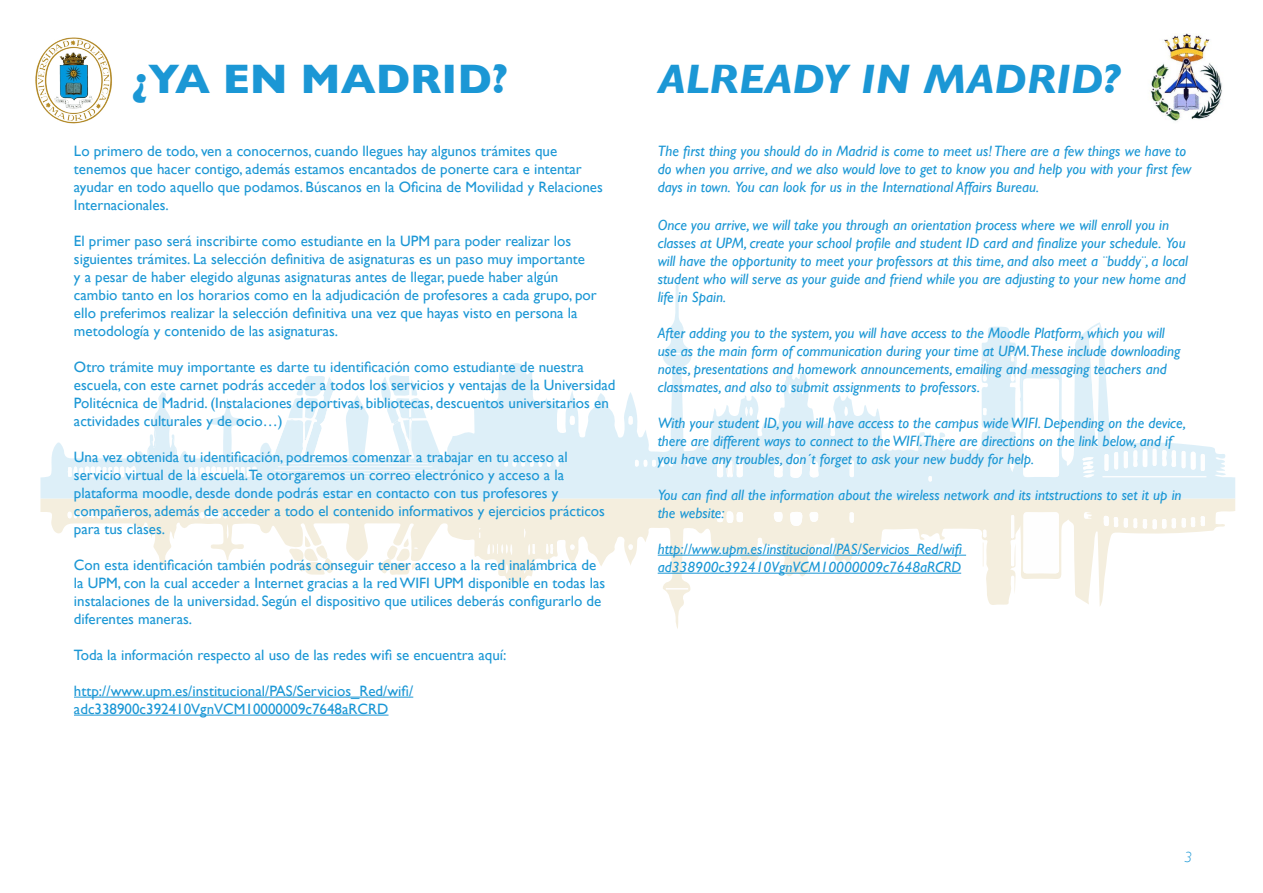
<style>
.page{position:relative;width:1263px;height:893px;background:#fff}
.page>*{position:absolute;margin:0;border:0;box-sizing:border-box;transform-origin:0 0}
.t1{font:italic 700 42px "Gill Sans";color:#1b97d5}
.t2{font:700 42px "Gill Sans";color:#1b97d5}
.t3{font:15px/18px "Gill Sans";color:#1b97d5}
.t4{font:italic 15px/18px "Gill Sans";color:#1b97d5}
.t5{font:italic 300 15px "Gill Sans";color:#1b97d5}
</style>
<div class="page">
<svg style="left:40px;top:285px;width:1195px;height:214px"></svg>
<svg style="left:40px;top:499px;width:1195px;height:130px"></svg>
<svg style="left:497px;top:380px;width:2px;height:17px"></svg>
<svg style="left:171px;top:434px;width:7px;height:23px"></svg>
<svg style="left:144px;top:429px;width:12px;height:32px"></svg>
<svg style="left:773px;top:454px;width:29px;height:25px"></svg>
<svg style="left:809px;top:461px;width:11px;height:17px"></svg>
<svg style="left:850px;top:460px;width:4px;height:17px"></svg>
<svg style="left:665px;top:353px;width:24px;height:1px"></svg>
<svg style="left:569px;top:416px;width:6px;height:9px"></svg>
<svg style="left:628px;top:416px;width:5px;height:9px"></svg>
<svg style="left:66px;top:465px;width:70px;height:13px"></svg>
<svg style="left:844px;top:406px;width:4px;height:10px"></svg>
<svg style="left:1082px;top:324px;width:124px;height:154px"></svg>
<svg style="left:634px;top:460px;width:39px;height:7px"></svg>
<svg style="left:504px;top:460px;width:56px;height:7px"></svg>
<svg style="left:686px;top:460px;width:13px;height:7px"></svg>
<svg style="left:982px;top:361px;width:6px;height:20px"></svg>
<svg style="left:928px;top:476px;width:4px;height:5px"></svg>
<svg style="left:982px;top:408px;width:5px;height:7px"></svg>
<svg style="left:786px;top:371px;width:18px;height:23px"></svg>
<svg style="left:745px;top:407px;width:8px;height:10px"></svg>
<svg style="left:1007px;top:341px;width:52px;height:136px"></svg>
<svg style="left:717px;top:459px;width:26px;height:18px"></svg>
<svg style="left:187px;top:466px;width:71px;height:12px"></svg>
<svg style="left:1023px;top:512px;width:36px;height:61px"></svg>
<svg style="left:789px;top:512px;width:14px;height:14px"></svg>
<svg style="left:1011px;top:515px;width:3px;height:23px"></svg>
<svg style="left:773px;top:511px;width:10px;height:11px"></svg>
<svg style="left:809px;top:512px;width:10px;height:10px"></svg>
<svg style="left:716px;top:511px;width:28px;height:12px"></svg>
<svg style="left:666px;top:588px;width:22px;height:1px"></svg>
<svg style="left:848px;top:512px;width:7px;height:11px"></svg>
<svg style="left:1103px;top:516px;width:103px;height:13px"></svg>
<svg style="left:982px;top:530px;width:5px;height:37px"></svg>
<svg style="left:545px;top:544px;width:9px;height:10px"></svg>
<svg style="left:523px;top:564px;width:3px;height:10px"></svg>
<svg style="left:505px;top:564px;width:3px;height:10px"></svg>
<svg style="left:528px;top:544px;width:8px;height:11px"></svg>
<svg style="left:487px;top:544px;width:26px;height:11px"></svg>
<svg style="left:524px;top:528px;width:2px;height:10px"></svg>
<svg style="left:235px;top:512px;width:16px;height:6px"></svg>
<svg style="left:188px;top:510px;width:41px;height:29px"></svg>
<svg style="left:68px;top:510px;width:68px;height:10px"></svg>
<svg style="left:628px;top:544px;width:5px;height:6px"></svg>
<svg style="left:570px;top:544px;width:5px;height:6px"></svg>
<svg style="left:788px;top:564px;width:4px;height:5px"></svg>
<svg style="left:380px;top:538px;width:38px;height:39px"></svg>
<svg style="left:288px;top:536px;width:47px;height:39px"></svg>
<svg style="left:270px;top:373px;width:174px;height:105px"></svg>
<hr style="left:74px;top:697px;width:339px;height:1px;background:#1b97d5">
<hr style="left:74px;top:715px;width:314px;height:1px;background:#1b97d5">
<hr style="left:658px;top:555px;width:308px;height:1px;background:#1b97d5">
<hr style="left:658px;top:573px;width:303px;height:1px;background:#1b97d5">
<img style="left:35px;top:37px;width:77px;height:87px">
<img style="left:1150px;top:33px;width:72px;height:88px">
<h1 class="t2" style="left:132px;top:46px;width:378px">¿YA EN MADRID?</h1>
<h1 class="t1" style="left:658px;top:55px;width:465px">ALREADY IN MADRID?</h1>
<p class="t3" style="left:74px;top:142px;width:530px">Lo primero de todo, ven a conocernos, cuando llegues hay algunos trámites que tenemos que hacer contigo, además estamos encantados de ponerte cara e intentar ayudar en todo aquello que podamos. Búscanos en la Oficina de Movilidad y Relaciones Internacionales.</p>
<p class="t3" style="left:74px;top:232px;width:524px">El primer paso será inscribirte como estudiante en la UPM para poder realizar los siguientes trámites. La selección definitiva de asignaturas es un paso muy importante<br>y a pesar de haber elegido algunas asignaturas antes de llegar, puede haber algún cambio tanto en los horarios como en la adjudicación de profesores a cada grupo, por ello preferimos realizar la selección definitiva una vez que hayas visto en persona la metodología y contenido de las asignaturas.</p>
<p class="t3" style="left:74px;top:358px;width:543px">Otro trámite muy importante es darte tu identificación como estudiante de nuestra escuela, con este carnet podrás acceder a todos los servicios y ventajas de la Universidad Politécnica de Madrid. (Instalaciones deportivas, bibliotecas, descuentos universitarios en actividades culturales y de ocio…)</p>
<p class="t3" style="left:74px;top:448px;width:532px">Una vez obtenida tu identificación, podremos comenzar a trabajar en tu acceso al servicio virtual de la escuela.Te otorgaremos un correo electrónico y acceso a la plataforma moodle, desde donde podrás estar en contacto con tus profesores y compañeros, además de acceder a todo el contenido informativos y ejercicios prácticos para tus clases.</p>
<p class="t3" style="left:74px;top:556px;width:533px">Con esta identificación también podrás conseguir tener acceso a la red inalámbrica de la UPM, con la cual acceder a Internet gracias a la red WIFI UPM disponible en todas las instalaciones de la universidad. Según el dispositivo que utilices deberás configurarlo de diferentes maneras.</p>
<p class="t3" style="left:74px;top:646px;width:434px">Toda la información respecto al uso de las redes wifi se encuentra aquí:</p>
<p class="t3" style="left:74px;top:682px;width:341px">http://www.upm.es/institucional/PAS/Servicios_Red/wifi/ adc338900c392410VgnVCM10000009c7648aRCRD</p>
<p class="t4" style="left:658px;top:142px;width:535px">The first thing you should do in Madrid is come to meet us! There are a few things we have to do when you arrive, and we also would love to get to know you and help you with your first few days in town. You can look for us in the International Affairs Bureau.</p>
<p class="t4" style="left:658px;top:216px;width:532px">Once you arrive, we will take you through an orientation process where we will enroll you in classes at UPM, create your school profile and student ID card and finalize your schedule. You will have the opportunity to meet your professors at this time, and also meet a ¨buddy¨, a local student who will serve as your guide and friend while you are adjusting to your new home and life in Spain.</p>
<p class="t4" style="left:658px;top:324px;width:524px">After adding you to the system, you will have access to the Moodle Platform, which you will use as the main form of communication during your time at UPM.These include downloading notes, presentations and homework announcements, emailing and messaging teachers and classmates, and also to submit assignments to professors.</p>
<p class="t4" style="left:658px;top:414px;width:530px">With your student ID, you will have access to the campus wide WIFI. Depending on the device, there are different ways to connect to the WIFI.There are directions on the link below, and if you have any troubles, don´t forget to ask your new buddy for help.</p>
<p class="t4" style="left:658px;top:486px;width:525px">You can find all the information about the wireless network and its intstructions to set it up in the website:</p>
<p class="t4" style="left:658px;top:540px;width:306px">http://www.upm.es/institucional/PAS/Servicios_Red/wifi ad338900c392410VgnVCM10000009c7648aRCRD</p>
<p class="t5" style="left:1184px;top:848px;width:9px">3</p>
</div>
